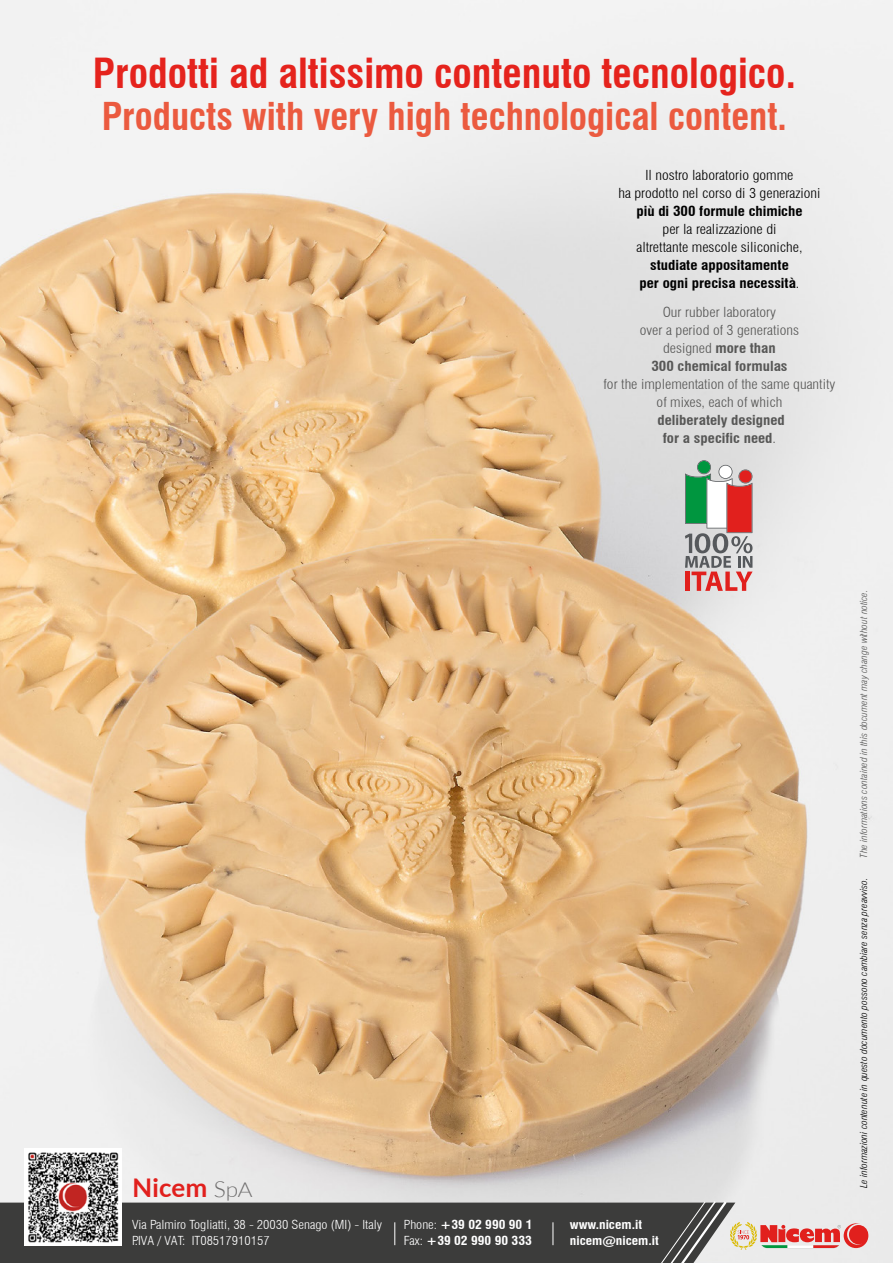
<style>
.page{position:relative;width:893px;height:1263px;background:#fff}
.page>*{position:absolute;margin:0;border:0;box-sizing:border-box;transform-origin:0 0}
.t1{font:700 condensed 40.5px "Swiss 721 BT";color:#e5231d}
.t2{font:700 condensed 37.5px "Swiss 721 BT";color:#eb5a3f}
.t3{font:700 25.65px "Lato";color:#e1201d}
.t4{font:300 condensed 13.5px/18px "Swiss 721 BT";color:#575756;text-align:center;scale:1.11 1}
.t5{font:300 condensed 13.5px/18px "Swiss 721 BT";color:#000;text-align:center;scale:1.11 1}
.t6{font:700 condensed 13.5px/18px "Swiss 721 BT";color:#000;text-align:center;scale:1.11 1}
.t7{font:700 condensed 13.5px/18px "Swiss 721 BT";color:#575756;text-align:center;scale:1.11 1}
.t8{font:300 condensed 12.15px/16.5px "Swiss 721 BT";color:#fff;scale:1.11 1}
.t9{font:700 condensed 12.15px/16.5px "Swiss 721 BT";color:#fff;scale:1.11 1}
.t10{font:italic 300 condensed 9.45px "Swiss 721 BT";color:#000;scale:1.11 1}
.t11{font:italic 300 condensed 9.45px "Swiss 721 BT";color:#575756;scale:1.11 1}
.s1{font-weight:300}
.s2{font-weight:700}
.s3{font-weight:300;font-size:22.05px;color:#706f6f}
.s4{font-weight:300;font-size:21.15px;color:#706f6f}
.s5{font-weight:300;font-size:20.7px;color:#706f6f}
</style>
<div class="page">
<img style="left:0;top:0;width:893px;height:1263px">
<img style="left:25px;top:1149px;width:96px;height:50px">
<svg style="left:0;top:1199px;width:868px;height:64px;background:#6a6463"></svg>
<svg style="left:685px;top:460px;width:68px;height:131px;background:#b39c92"></svg>
<h1 class="t1" style="left:93px;top:49px;width:704px">Prodotti ad altissimo contenuto tecnologico.</h1>
<h2 class="t2" style="left:102px;top:94px;width:687px">Products with very high technological content.</h2>
<p class="t5" style="left:618px;top:166px;width:184px">Il nostro laboratorio gomme<br>ha prodotto nel corso di 3 generazioni</p>
<p class="t6" style="left:636px;top:202px;width:151px">più di 300 formule chimiche</p>
<p class="t5" style="left:636px;top:220px;width:151px">per la realizzazione di altrettante mescole siliconiche,</p>
<p class="t6" style="left:639px;top:256px;width:146px">studiate appositamente per ogni precisa necessità<span class="s1">.</span></p>
<p class="t4" style="left:640px;top:303px;width:145px">Our rubber laboratory<br>over a period of 3 generations designed <span class="s2">more than<br>300 chemical formulas</span></p>
<p class="t4" style="left:603px;top:375px;width:210px">for the implementation of the same quantity of mixes, each of which</p>
<p class="t7" style="left:657px;top:411px;width:116px">deliberately designed for a specific need<span class="s1">.</span></p>
<h3 class="t3" style="left:132px;top:1173px;width:122px">Nicem <span class="s3">S</span><span class="s4">p</span><span class="s5">A</span></h3>
<p class="t8" style="left:132px;top:1216px;width:227px">Via Palmiro Togliatti, 38 - 20030 Senago (MI) - Italy<br>P.IVA / VAT: IT08517910157</p>
<p class="t9" style="left:404px;top:1216px;width:118px"><span class="s1">Phone:</span> +39 02 990 90 1<br><span class="s1">Fax:</span> +39 02 990 90 333</p>
<p class="t9" style="left:570px;top:1216px;width:82px">www.nicem.it nicem@nicem.it</p>
<p class="t11" style="left:858px;top:858px;width:243px;rotate:-90deg">The informations contained in this document may change without notice.</p>
<p class="t10" style="left:858px;top:1187px;width:280px;rotate:-90deg">Le informazioni contenute in questo documento possono cambiare senza preavviso.</p>
</div>
